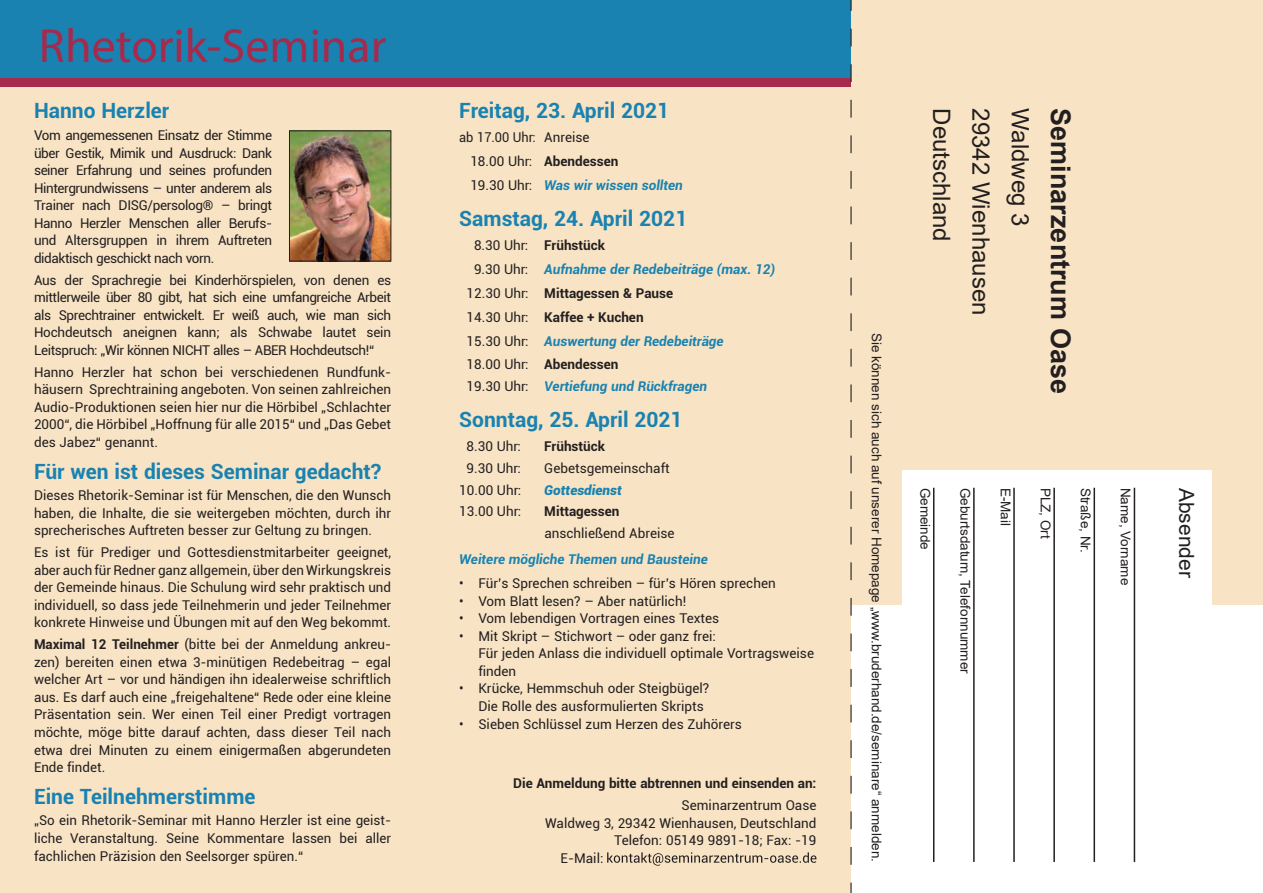
<style>
.page{position:relative;width:1263px;height:893px;background:#f8e4c5}
.page>*{position:absolute;margin:0;border:0;box-sizing:border-box;transform-origin:0 0}
.t1{font:48px "Myriad Pro";color:#a72a4c}
.t2{font:700 27px "Arial";color:#231f20}
.t3{font:24px "Arial";color:#231f20}
.Überschrift_2{font:700 21px "Roboto";color:#1982b1}
.t4{font:21px "Arial";color:#231f20}
.t5{font:13.5px/17.5px "Roboto";color:#231f20;text-align:justify}
.t6{font:italic 700 13.5px "Roboto";color:#1982b1}
.t7{font:700 13.5px "Roboto";color:#231f20}
.t8{font:13.5px "Arial";color:#231f20}
.t9{font:13.5px "Roboto";color:#231f20;scale:.95 1}
.t10{font:italic 900 13.5px "Roboto";color:#1982b1}
.s1{font-weight:700}
.s2{font-weight:400}
.s3{font-weight:400;font-style:normal;color:#231f20}
</style>
<div class="page">
<div style="left:0;top:0;width:850px;height:79px;background:#1982b1"></div>
<div style="left:0;top:78px;width:850px;height:8px;background:#a72a4c"></div>
<svg style="left:607px;top:852px;width:209px;height:14px"></svg>
<div style="left:852px;top:605px;width:411px;height:288px;background:#fff"></div>
<div style="left:902px;top:471px;width:309px;height:422px;background:#fff"></div>
<hr style="left:1134px;top:488px;width:1px;height:374px;background:#231f20">
<hr style="left:1093px;top:488px;width:2px;height:374px;background:#231f20">
<hr style="left:1053px;top:488px;width:2px;height:374px;background:#231f20">
<hr style="left:1013px;top:488px;width:2px;height:374px;background:#231f20">
<hr style="left:973px;top:488px;width:2px;height:374px;background:#231f20">
<hr style="left:933px;top:488px;width:1px;height:374px;background:#231f20">
<svg style="left:850px;top:0;width:2px;height:893px"></svg>
<img style="left:291px;top:133px;width:98px;height:126px">
<div style="left:289px;top:131px;width:102px;height:130px;border:1px solid #231f20"></div>
<p class="t1" style="left:39px;top:16px;width:349px">Rhetorik-Seminar</p>
<p class="Überschrift_2" style="left:34px;top:96px;width:137px">Hanno Herzler</p>
<p class="t5" style="left:34px;top:126px;width:240px">Vom angemessenen Einsatz der Stimme über Gestik, Mimik und Ausdruck: Dank seiner Erfahrung und seines profunden Hintergrundwissens – unter anderem als Trainer nach DISG/persolog® – bringt Hanno Herzler Menschen aller Berufs&shy;und Altersgruppen in ihrem Auftreten didaktisch geschickt nach vorn.</p>
<p class="t5" style="left:34px;top:271px;width:359px">Aus der Sprachregie bei Kinderhörspielen, von denen es mittlerweile über 80 gibt, hat sich eine umfangreiche Arbeit als Sprechtrainer entwickelt. Er weiß auch, wie man sich Hochdeutsch aneignen kann; als Schwabe lautet sein Leitspruch: „Wir können NICHT alles – ABER Hochdeutsch!“</p>
<p class="t5" style="left:34px;top:363px;width:359px;text-align:left">Hanno Herzler hat schon bei verschiedenen Rundfunk&shy;häusern Sprechtraining angeboten. Von seinen zahlreichen Audio-Produktionen seien hier nur die Hörbibel „Schlachter 2000“, die Hörbibel „Hoffnung für alle 2015“ und „Das Gebet des Jabez“ genannt.</p>
<p class="Überschrift_2" style="left:34px;top:456px;width:349px">Für wen ist dieses Seminar gedacht?</p>
<p class="t5" style="left:34px;top:486px;width:359px">Dieses Rhetorik-Seminar ist für Menschen, die den Wunsch haben, die Inhalte, die sie weitergeben möchten, durch ihr sprecherisches Auftreten besser zur Geltung zu bringen.</p>
<p class="t5" style="left:34px;top:543px;width:359px">Es ist für Prediger und Gottesdienstmitarbeiter geeignet, aber auch für Redner ganz allgemein, über den Wirkungskreis der Gemeinde hinaus. Die Schulung wird sehr praktisch und individuell, so dass jede Teilnehmerin und jeder Teilnehmer konkrete Hinweise und Übungen mit auf den Weg bekommt.</p>
<p class="t5" style="left:34px;top:635px;width:359px"><span class="s1">Maximal 12 Teilnehmer</span> (bitte bei der Anmeldung ankreu&shy;zen) bereiten einen etwa 3-minütigen Redebeitrag – egal welcher Art – vor und händigen ihn idealerweise schriftlich aus. Es darf auch eine „freigehaltene“ Rede oder eine kleine Präsentation sein. Wer einen Teil einer Predigt vortragen möchte, möge bitte darauf achten, dass dieser Teil nach etwa drei Minuten zu einem einigermaßen abgerundeten Ende findet.</p>
<p class="Überschrift_2" style="left:34px;top:781px;width:223px">Eine Teilnehmerstimme</p>
<p class="t5" style="left:34px;top:811px;width:359px">„So ein Rhetorik-Seminar mit Hanno Herzler ist eine geist&shy;liche Veranstaltung. Seine Kommentare lassen bei aller fachlichen Präzision den Seelsorger spüren.“</p>
<p class="Überschrift_2" style="left:459px;top:96px;width:212px">Freitag, 23. April 2021</p>
<p class="t9" style="left:459px;top:128px;width:139px">ab 17.00 Uhr: Anreise</p>
<p class="t7" style="left:470px;top:152px;width:150px"><span class="s2">18.00 Uhr:</span> Abendessen</p>
<p class="t6" style="left:470px;top:176px;width:214px"><span class="s3">19.30 Uhr:</span> Was wir wissen sollten</p>
<p class="Überschrift_2" style="left:459px;top:204px;width:230px">Samstag, 24. April 2021</p>
<p class="t7" style="left:474px;top:235px;width:133px"><span class="s2">8.30 Uhr:</span> Frühstück</p>
<p class="t6" style="left:474px;top:259px;width:303px"><span class="s3">9.30 Uhr:</span> Aufnahme der Redebeiträge (max. 12)</p>
<p class="t7" style="left:467px;top:283px;width:208px"><span class="s2">12.30 Uhr:</span> Mittagessen &amp; Pause</p>
<p class="t7" style="left:467px;top:307px;width:178px"><span class="s2">14.30 Uhr:</span> Kaffee + Kuchen</p>
<p class="t6" style="left:467px;top:331px;width:258px"><span class="s3">15.30 Uhr:</span> Auswertung der Redebeiträge</p>
<p class="t7" style="left:467px;top:355px;width:153px"><span class="s2">18.00 Uhr:</span> Abendessen</p>
<p class="t6" style="left:467px;top:377px;width:242px"><span class="s3">19.30 Uhr:</span> Vertiefung und Rückfragen</p>
<p class="Überschrift_2" style="left:459px;top:405px;width:225px">Sonntag, 25. April 2021</p>
<p class="t5" style="left:467px;top:437px;width:56px">8.30 Uhr:</p>
<p class="t7" style="left:544px;top:437px;width:62px">Frühstück</p>
<p class="t5" style="left:467px;top:459px;width:56px">9.30 Uhr:</p>
<p class="t5" style="left:544px;top:459px;width:127px">Gebetsgemeinschaft</p>
<p class="t5" style="left:459px;top:480px;width:63px">10.00 Uhr:</p>
<p class="t10" style="left:544px;top:480px;width:79px">Gottesdienst</p>
<p class="t5" style="left:459px;top:502px;width:63px">13.00 Uhr:</p>
<p class="t7" style="left:544px;top:502px;width:77px">Mittagessen</p>
<p class="t5" style="left:544px;top:524px;width:132px">anschließend Abreise</p>
<p class="t6" style="left:459px;top:550px;width:250px">Weitere mögliche Themen und Bausteine</p>
<p class="t5" style="left:459px;top:574px;width:318px">• Für’s Sprechen schreiben – für’s Hören sprechen</p>
<p class="t5" style="left:459px;top:592px;width:228px">• Vom Blatt lesen? – Aber natürlich!</p>
<p class="t5" style="left:459px;top:609px;width:262px">• Vom lebendigen Vortragen eines Textes</p>
<p class="t5" style="left:478px;top:627px;width:337px;text-align:left;text-indent:-19px">• Mit Skript – Stichwort – oder ganz frei:<br>Für jeden Anlass die individuell optimale Vortragsweise finden</p>
<p class="t5" style="left:478px;top:679px;width:232px;text-indent:-19px">• Krücke, Hemmschuh oder Steigbügel?<br>Die Rolle des ausformulierten Skripts</p>
<p class="t5" style="left:459px;top:714px;width:284px">• Sieben Schlüssel zum Herzen des Zuhörers</p>
<p class="t7" style="left:513px;top:774px;width:305px">Die Anmeldung bitte abtrennen und einsenden an:</p>
<p class="t5" style="left:545px;top:796px;width:273px;text-align:right">Seminarzentrum Oase<br>Waldweg 3, 29342 Wienhausen, Deutschland</p>
<p class="t5" style="left:614px;top:831px;width:204px">Telefon: 05149 9891-18; Fax: -19</p>
<p class="t5" style="left:560px;top:849px;width:44px">E-Mail:</p>
<p class="t8" style="left:886px;top:333px;width:531px;rotate:90deg">Sie können sich auch auf unserer Homepage „www.bruderhand.de/seminare“ anmelden.</p>
<p class="t3" style="left:958px;top:108px;width:135px;rotate:90deg">Deutschland</p>
<p class="t3" style="left:997px;top:108px;width:208px;rotate:90deg">29342 Wienhausen</p>
<p class="t3" style="left:1037px;top:108px;width:119px;rotate:90deg">Waldweg 3</p>
<p class="t2" style="left:1080px;top:108px;width:287px;rotate:90deg">Seminarzentrum Oase</p>
<p class="t8" style="left:935px;top:488px;width:64px;rotate:90deg">Gemeinde</p>
<p class="t8" style="left:975px;top:488px;width:188px;rotate:90deg">Geburtsdatum, Telefonnummer</p>
<p class="t8" style="left:1015px;top:488px;width:40px;rotate:90deg">E-Mail</p>
<p class="t8" style="left:1055px;top:488px;width:53px;rotate:90deg">PLZ, Ort</p>
<p class="t8" style="left:1095px;top:488px;width:67px;rotate:90deg">Straße, Nr.</p>
<p class="t8" style="left:1135px;top:488px;width:99px;rotate:90deg">Name, Vorname</p>
<p class="t4" style="left:1201px;top:488px;width:92px;rotate:90deg">Absender</p>
</div>
